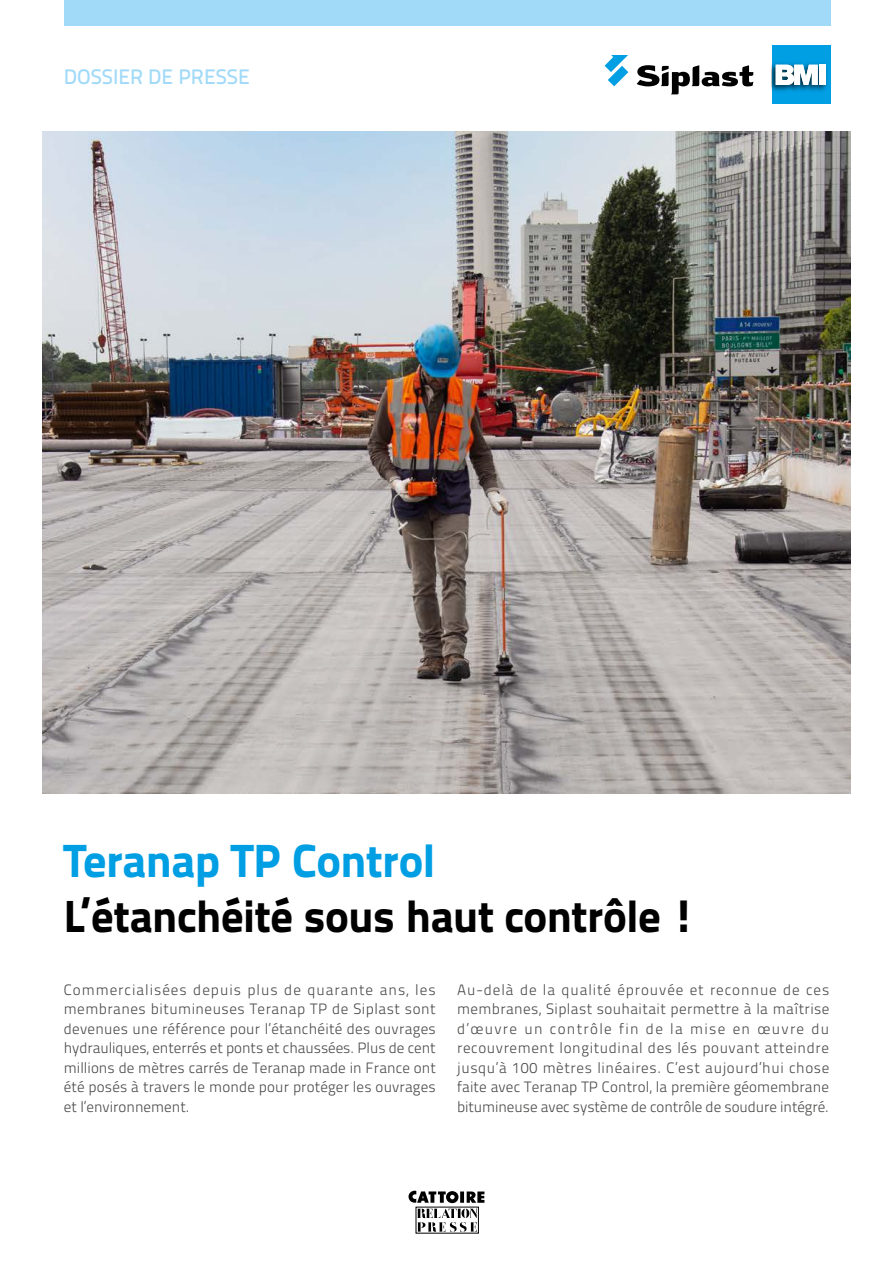
<style>
.page{position:relative;width:893px;height:1263px;background:#fff}
.page>*{position:absolute;margin:0;border:0;box-sizing:border-box;transform-origin:0 0}
.t1{font:46.5px "Titillium Text 25 L 999 wt";letter-spacing:-.01em;color:#009ee3}
.t2{font:45px "Titillium Text 25 L 999 wt";letter-spacing:-.01em;color:#000}
.t3{font:21px "Titillium Text 25 L 600 wt";color:#a1daf8}
.t4{font:15px/19.5px "Titillium Text 25 L 250 wt";color:#484847;text-align:justify}
</style>
<div class="page">
<div style="left:772px;top:45px;width:58px;height:59px;background:#009ee3"></div>
<img style="left:771px;top:60px;width:60px;height:35px">
<svg style="left:776px;top:65px;width:42px;height:21px"></svg>
<div style="left:820px;top:65px;width:6px;height:20px;background:#fff"></div>
<svg style="left:605px;top:55px;width:23px;height:31px"></svg>
<svg style="left:637px;top:65px;width:116px;height:29px"></svg>
<div style="left:64px;top:0;width:767px;height:26px;background:#a1daf8"></div>
<svg style="left:408px;top:1191px;width:76px;height:41px"></svg>
<img style="left:43px;top:132px;width:807px;height:661px">
<h3 class="t3" style="left:64px;top:61px;width:188px">DOSSIER DE PRESSE</h3>
<h1 class="t1" style="left:64px;top:824px;width:373px">Teranap TP Control</h1>
<h2 class="t2" style="left:64px;top:881px;width:633px">L’étanchéité sous haut contrôle !</h2>
<p class="t4" style="left:64px;top:979px;width:374px">Commercialisées depuis plus de quarante ans, les membranes bitumineuses Teranap TP de Siplast sont devenues une référence pour l’étanchéité des ouvrages hydrauliques, enterrés et ponts et chaussées. Plus de cent millions de mètres carrés de Teranap made in France ont été posés à travers le monde pour protéger les ouvrages et l’environnement.</p>
<p class="t4" style="left:457px;top:979px;width:374px">Au-delà de la qualité éprouvée et reconnue de ces membranes, Siplast souhaitait permettre à la maîtrise d’œuvre un contrôle fin de la mise en œuvre du recouvrement longitudinal des lés pouvant atteindre jusqu’à 100 mètres linéaires. C’est aujourd’hui chose faite avec Teranap TP Control, la première géomembrane bitumineuse avec système de contrôle de soudure intégré.</p>
</div>
